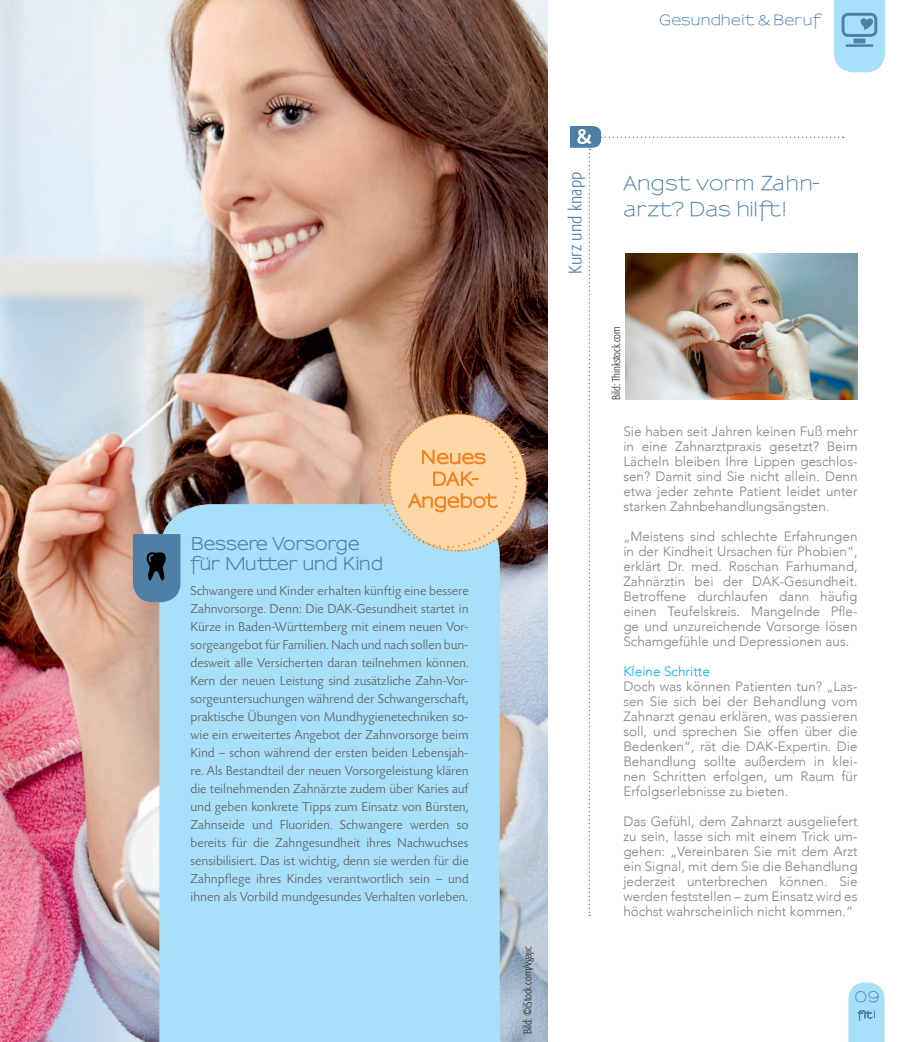
<style>
.page{position:relative;width:906px;height:1042px;background:#fff}
.page>*{position:absolute;margin:0;border:0;box-sizing:border-box;transform-origin:0 0}
.t1{font:600 19.5px/25.5px "Sansumi";color:#4d7fa7}
.t2{font:300 condensed 18px "Formata";letter-spacing:.01em;color:#4d7fa7}
.t3{font:600 18px "Sansumi";color:#f58220}
.t4{font:700 17.25px/20.4px "Sansumi";color:#4d7fa7}
.t5{font:600 15px "Sansumi";color:#4d7fa7}
.t6{font:600 14.4px "Sansumi";color:#4d7fa7}
.t7{font:300 13.5px/15px "Avenir";color:#808285;text-align:justify}
.t8{font:300 13.5px/18px "Today SB";color:#57585a;text-align:justify}
.t9{font:300 13.5px "Avenir";color:#00aeef}
.t10{font:300 condensed 11.25px "Formata";letter-spacing:-.005em;color:#231f20;scale:.93 1}
</style>
<div class="page">
<img style="left:0;top:0;width:547px;height:1042px">
<svg style="left:834px;top:0;width:51px;height:72px"></svg>
<svg style="left:848px;top:982px;width:36px;height:60px"></svg>
<img style="left:843px;top:253px;width:14px;height:147px">
<svg style="left:570px;top:126px;width:273px;height:790px"></svg>
<div style="left:159px;top:504px;width:341px;height:538px;background:#a8dff9"></div>
<svg style="left:133px;top:534px;width:47px;height:68px"></svg>
<svg style="left:378px;top:408px;width:150px;height:144px"></svg>
<p class="t6" style="left:659px;top:13px;width:163px">Gesundheit &amp; Beruf</p>
<h2 class="t3" style="left:420px;top:448px;width:67px">Neues</h2>
<p class="t4" style="left:190px;top:534px;width:194px">Bessere Vorsorge für Mutter und Kind</p>
<p class="t8" style="left:190px;top:582px;width:280px">Schwangere und Kinder erhalten künftig eine bessere Zahnvorsorge. Denn: Die DAK-Gesundheit startet in Kürze in Baden-Württemberg mit einem neuen Vor&shy;sorgeangebot für Familien. Nach und nach sollen bun&shy;desweit alle Versicherten daran teilnehmen können.<br>Kern der neuen Leistung sind zusätzliche Zahn-Vor&shy;sorgeuntersuchungen während der Schwangerschaft, praktische Übungen von Mundhygienetechniken so&shy;wie ein erweitertes Angebot der Zahnvorsorge beim Kind – schon während der ersten beiden Lebensjah&shy;re. Als Bestandteil der neuen Vorsorgeleistung klären die teilnehmenden Zahnärzte zudem über Karies auf und geben konkrete Tipps zum Einsatz von Bürsten, Zahnseide und Fluoriden. Schwangere werden so bereits für die Zahngesundheit ihres Nachwuchses sensibilisiert. Das ist wichtig, denn sie werden für die Zahnpflege ihres Kindes verantwortlich sein – und ihnen als Vorbild mundgesundes Verhalten vorleben.</p>
<p class="t10" style="left:521px;top:1034px;width:96px;rotate:-90deg">Bild: ©iStock.com/vgajic</p>
<h2 class="t2" style="left:564px;top:274px;width:104px;rotate:-90deg">Kurz und knapp</h2>
<h1 class="t1" style="left:623px;top:172px;width:199px">Angst vorm Zahn&shy;arzt? Das hilft!</h1>
<p class="t10" style="left:609px;top:400px;width:80px;rotate:-90deg">Bild: Thinkstock.com</p>
<p class="t7" style="left:623px;top:424px;width:236px">Sie haben seit Jahren keinen Fuß mehr in eine Zahnarztpraxis gesetzt? Beim Lächeln bleiben Ihre Lippen geschlos&shy;sen? Damit sind Sie nicht allein. Denn etwa jeder zehnte Patient leidet unter starken Zahnbehandlungsängsten.</p>
<p class="t7" style="left:623px;top:529px;width:236px">„Meistens sind schlechte Erfahrungen in der Kindheit Ursachen für Phobien“, erklärt Dr. med. Roschan Farhumand, Zahnärztin bei der DAK-Gesundheit.<br>Betroffene durchlaufen dann häufig einen Teufelskreis. Mangelnde Pfle&shy;ge und unzureichende Vorsorge lösen Schamgefühle und Depressionen aus.</p>
<p class="t9" style="left:623px;top:663px;width:88px">Kleine Schritte</p>
<p class="t7" style="left:623px;top:679px;width:236px">Doch was können Patienten tun? „Las&shy;sen Sie sich bei der Behandlung vom Zahnarzt genau erklären, was passieren soll, und sprechen Sie offen über die Bedenken“, rät die DAK-Expertin. Die Behandlung sollte außerdem in klei&shy;nen Schritten erfolgen, um Raum für Erfolgserlebnisse zu bieten.</p>
<p class="t7" style="left:623px;top:814px;width:236px">Das Gefühl, dem Zahnarzt ausgeliefert zu sein, lasse sich mit einem Trick um&shy;gehen: „Vereinbaren Sie mit dem Arzt ein Signal, mit dem Sie die Behandlung jederzeit unterbrechen können. Sie werden feststellen – zum Einsatz wird es höchst wahrscheinlich nicht kommen.“</p>
<p class="t5" style="left:854px;top:989px;width:27px">09</p>
</div>
